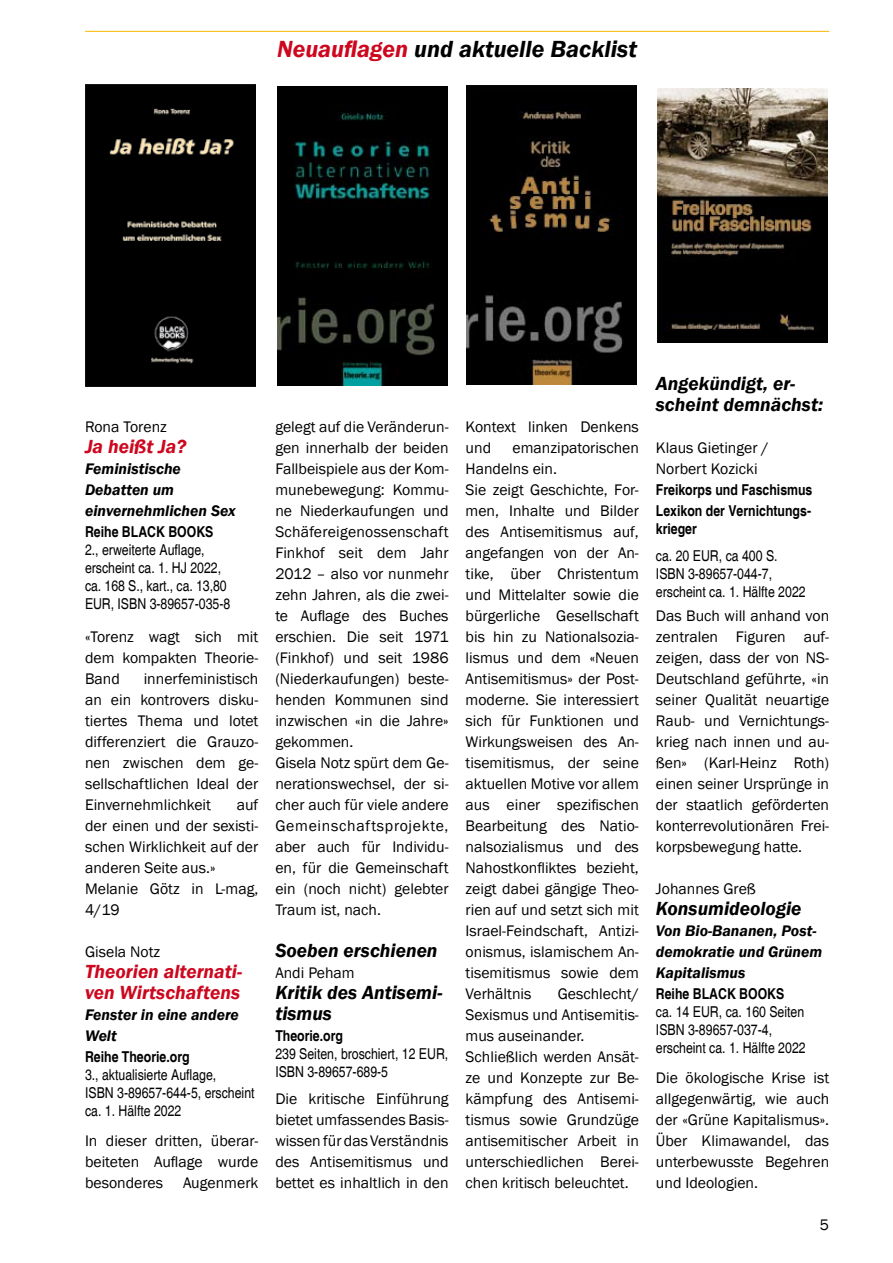
<style>
.page{position:relative;width:893px;height:1263px;background:#fff}
.page>*{position:absolute;margin:0;border:0;box-sizing:border-box;transform-origin:0 0}
.t1{font:italic 600 24px "Franklin Gothic";color:#000}
.t2{font:italic 600 19.5px/21px "Franklin Gothic";color:#000}
.t3{font:italic 600 19.5px/21px "Franklin Gothic";color:#cd071e}
.t4{font:15.75px/21px "Franklin Gothic";color:#000;text-align:justify}
.t5{font:italic 600 15.75px/21px "Franklin Gothic";color:#000}
.t6{font:condensed 15px/18px "Helvetica";color:#000}
.t7{font:700 condensed 15px/21px "Helvetica";color:#000}
.s1{color:#cd071e}
</style>
<div class="page">
<hr style="left:85px;top:31px;width:744px;height:1px;background:#f7b800">
<img style="left:85px;top:85px;width:170px;height:302px">
<img style="left:277px;top:87px;width:171px;height:299px">
<img style="left:467px;top:85px;width:170px;height:299px">
<img style="left:657px;top:88px;width:170px;height:254px">
<h1 class="t1" style="left:277px;top:34px;width:362px"><span class="s1">Neuauflagen</span> und aktuelle Backlist</h1>
<p class="t4" style="left:85px;top:417px;width:83px">Rona Torenz</p>
<p class="t3" style="left:85px;top:436px;width:103px">Ja heißt Ja?</p>
<p class="t5" style="left:85px;top:458px;width:152px">Feministische<br>Debatten um einvernehmlichen Sex</p>
<p class="t7" style="left:85px;top:521px;width:130px">Reihe BLACK BOOKS</p>
<p class="t6" style="left:85px;top:541px;width:147px">2., erweiterte Auflage, erscheint ca. 1. HJ 2022, ca. 168 S., kart., ca. 13,80<br>EUR, ISBN 3-89657-035-8</p>
<p class="t4" style="left:85px;top:627px;width:175px">«Torenz wagt sich mit dem kompakten Theorie-Band</p>
<p class="t4" style="left:85px;top:669px;width:175px;text-indent:59px">innerfeministisch an ein kontrovers disku&shy;tiertes Thema und lotet differenziert die Grauzo&shy;nen zwischen dem ge&shy;sellschaftlichen Ideal der Einvernehmlichkeit</p>
<p class="t4" style="left:85px;top:795px;width:175px;text-align:left;text-indent:152px">auf der einen und der sexisti&shy;schen Wirklichkeit auf der anderen Seite aus.»<br>Melanie Götz in L-mag,<br>4/19</p>
<p class="t4" style="left:85px;top:942px;width:77px">Gisela Notz</p>
<p class="t3" style="left:85px;top:961px;width:159px">Theorien alternati&shy;ven Wirtschaftens</p>
<p class="t5" style="left:85px;top:1004px;width:155px">Fenster in eine andere<br>Welt</p>
<p class="t7" style="left:85px;top:1046px;width:106px">Reihe Theorie.org</p>
<p class="t6" style="left:85px;top:1066px;width:171px">3., aktualisierte Auflage,<br>ISBN 3-89657-644-5, erscheint ca. 1. Hälfte 2022</p>
<p class="t4" style="left:85px;top:1131px;width:175px">In dieser dritten, überar&shy;beiteten Auflage wurde besonderes</p>
<p class="t4" style="left:183px;top:1173px;width:77px">Augenmerk</p>
<p class="t4" style="left:275px;top:417px;width:175px;text-align:left">gelegt auf die Veränderun&shy;gen innerhalb der beiden<br>Fallbeispiele aus der Kom&shy;munebewegung: Kommu&shy;ne Niederkaufungen und<br>Schäfereigenossenschaft<br>Finkhof seit dem Jahr<br>2012 – also vor nunmehr zehn Jahren, als die zwei&shy;te Auflage des Buches erschien. Die seit 1971 (Finkhof) und seit 1986 (Niederkaufungen) beste&shy;henden Kommunen sind inzwischen «in die Jahre» gekommen.<br>Gisela Notz spürt dem Ge&shy;nerationswechsel, der si&shy;cher auch für viele andere<br>Gemeinschaftsprojekte, aber auch für Individu&shy;en, für die Gemeinschaft ein (noch nicht) gelebter<br>Traum ist, nach.</p>
<p class="t2" style="left:275px;top:940px;width:164px">Soeben erschienen</p>
<p class="t4" style="left:275px;top:963px;width:81px">Andi Peham</p>
<p class="t2" style="left:275px;top:982px;width:169px">Kritik des Antisemi&shy;tismus</p>
<p class="t7" style="left:275px;top:1025px;width:69px">Theorie.org</p>
<p class="t6" style="left:275px;top:1045px;width:174px">239 Seiten, broschiert, 12 EUR,<br>ISBN 3-89657-689-5</p>
<p class="t4" style="left:275px;top:1089px;width:175px">Die kritische Einführung bietet umfassendes Basis&shy;wissen für das Verständnis des Antisemitismus und bettet es inhaltlich in den</p>
<p class="t4" style="left:466px;top:417px;width:175px">Kontext linken Denkens und</p>
<p class="t4" style="left:466px;top:438px;width:175px;text-align:left;text-indent:47px">emanzipatorischen<br>Handelns ein.<br>Sie zeigt Geschichte, For&shy;men, Inhalte und Bilder des Antisemitismus auf, angefangen von der An&shy;tike, über Christentum und Mittelalter sowie die bürgerliche Gesellschaft bis hin zu Nationalsozia&shy;lismus und dem «Neuen<br>Antisemitismus» der Post&shy;moderne. Sie interessiert sich für Funktionen und<br>Wirkungsweisen des An&shy;tisemitismus, der seine aktuellen Motive vor allem aus einer spezifischen<br>Bearbeitung des Natio&shy;nalsozialismus und des<br>Nahostkonfliktes bezieht, zeigt dabei gängige Theo&shy;rien auf und setzt sich mit<br>Israel-Feindschaft, Antizi&shy;onismus, islamischem An&shy;tisemitismus sowie dem<br>Verhältnis</p>
<p class="t4" style="left:466px;top:983px;width:175px;text-align:left;text-indent:92px">Geschlecht/<br>Sexismus und Antisemitis&shy;mus auseinander.<br>Schließlich werden Ansät&shy;ze und Konzepte zur Be&shy;kämpfung des Antisemi&shy;tismus sowie Grundzüge antisemitischer Arbeit in unterschiedlichen Berei&shy;chen kritisch beleuchtet.</p>
<p class="t2" style="left:656px;top:373px;width:169px">Angekündigt, er&shy;scheint demnächst:</p>
<p class="t4" style="left:656px;top:438px;width:114px">Klaus Gietinger /<br>Norbert Kozicki</p>
<p class="t7" style="left:656px;top:479px;width:158px">Freikorps und Faschismus<br>Lexikon der Vernichtungs-</p>
<p class="t7" style="left:656px;top:518px;width:43px">krieger</p>
<p class="t6" style="left:656px;top:547px;width:151px">ca. 20 EUR, ca 400 S.<br>ISBN 3-89657-044-7, erscheint ca. 1. Hälfte 2022</p>
<p class="t4" style="left:656px;top:606px;width:175px">Das Buch will anhand von zentralen Figuren auf&shy;zeigen, dass der von NS-Deutschland geführte, «in seiner Qualität neuartige Raub- und Vernichtungs&shy;krieg nach innen und au&shy;ßen» (Karl-Heinz Roth) einen seiner Ursprünge in der staatlich geförderten konterrevolutionären Frei&shy;korpsbewegung hatte.</p>
<p class="t4" style="left:656px;top:879px;width:101px">Johannes Greß</p>
<p class="t2" style="left:656px;top:898px;width:147px">Konsumideologie</p>
<p class="t5" style="left:656px;top:920px;width:168px">Von Bio-Bananen, Post&shy;demokratie und Grünem<br>Kapitalismus</p>
<p class="t7" style="left:656px;top:983px;width:130px">Reihe BLACK BOOKS</p>
<p class="t6" style="left:656px;top:1003px;width:151px">ca. 14 EUR, ca. 160 Seiten<br>ISBN 3-89657-037-4, erscheint ca. 1. Hälfte 2022</p>
<p class="t4" style="left:656px;top:1068px;width:175px">Die ökologische Krise ist allgegenwärtig, wie auch der «Grüne Kapitalismus».<br>Über Klimawandel, das unterbewusste Begehren und Ideologien.</p>
<p class="t4" style="left:820px;top:1215px;width:11px">5</p>
</div>
